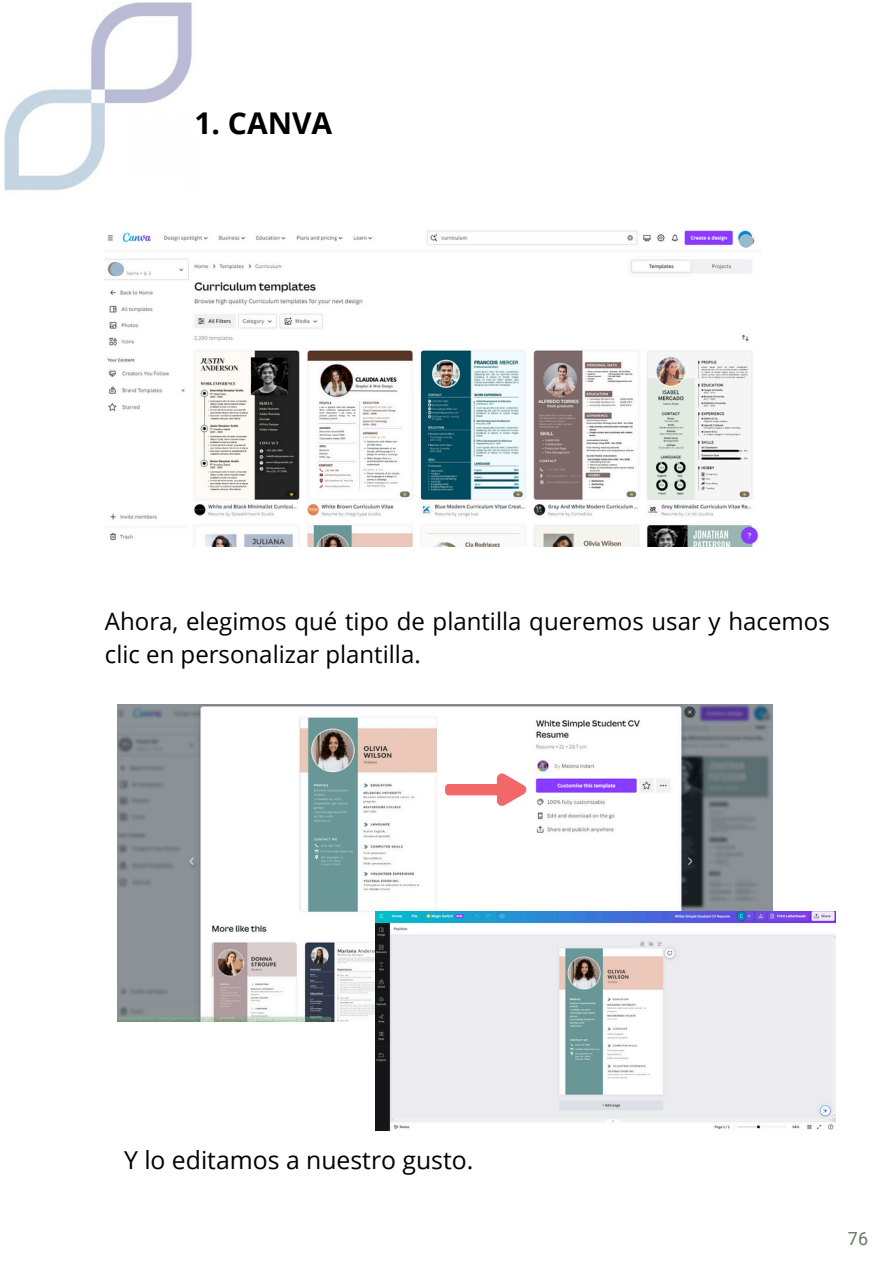
<style>
.page{position:relative;width:893px;height:1264px;background:#fff}
.page>*{position:absolute;margin:0;border:0;box-sizing:border-box;transform-origin:0 0}
.t1{font:700 30px "Open Sans";color:#000}
.t2{font:24.75px "Open Sans";color:#000}
.t3{font:24px/32.7px "Open Sans";color:#000}
.t4{font:18px "Roboto";color:#667867}
</style>
<div class="page">
<img style="left:4px;top:3px;width:188px;height:188px">
<img style="left:105px;top:230px;width:655px;height:316px">
<div style="left:110px;top:262px;width:14px;height:14px;background:#9ab7ce;border-radius:50%"></div>
<div style="left:739px;top:234px;width:13px;height:14px;background:#9ab7ce;border-radius:50%"></div>
<div style="left:126px;top:263px;width:32px;height:6px;background:#fff"></div>
<img style="left:117px;top:704px;width:655px;height:317px">
<img style="left:376px;top:911px;width:459px;height:219px">
<div style="left:445px;top:784px;width:57px;height:11px;background:#f26869;border-radius:4px"></div>
<svg style="left:497px;top:772px;width:30px;height:35px"></svg>
<p class="t1" style="left:194px;top:102px;width:139px">1. CANVA</p>
<p class="t3" style="left:105px;top:604px;width:726px">Ahora, elegimos qué tipo de plantilla queremos usar y hacemos clic en personalizar plantilla.</p>
<p class="t2" style="left:124px;top:1142px;width:350px">Y lo editamos a nuestro gusto.</p>
<p class="t4" style="left:847px;top:1228px;width:22px">76</p>
</div>
